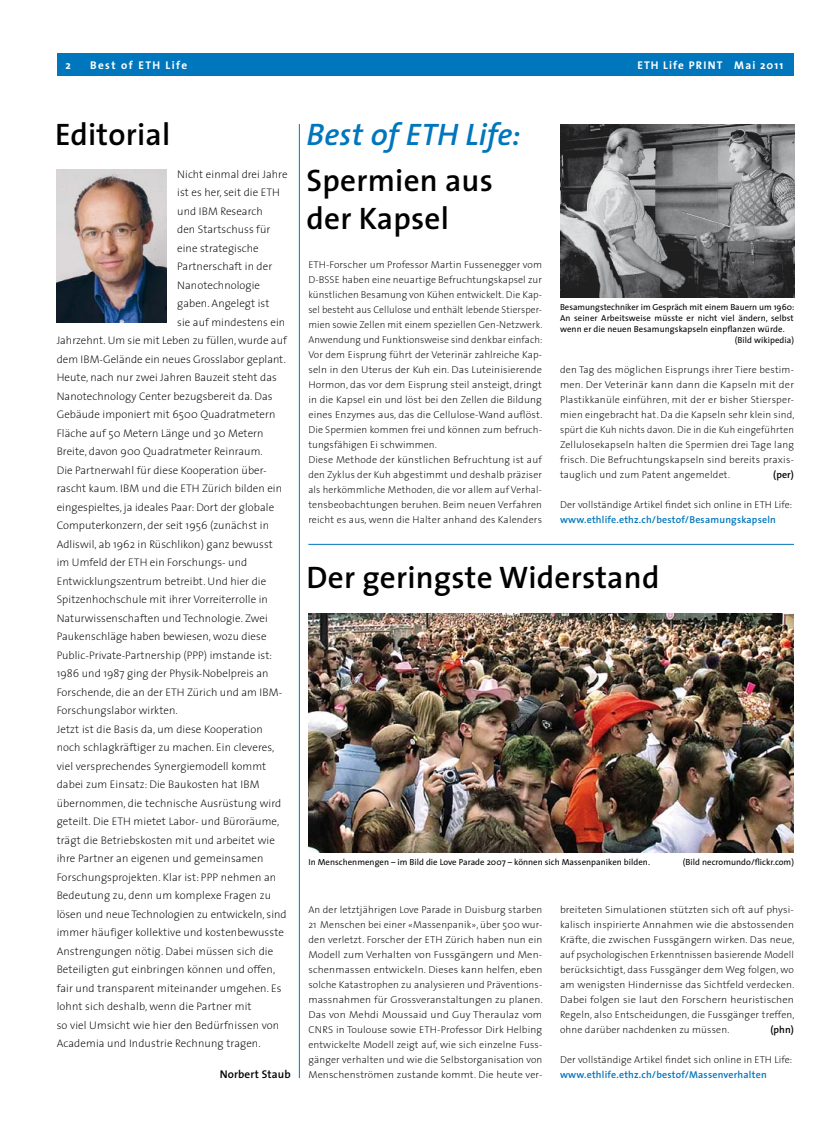
<style>
.page{position:relative;width:833px;height:1134px;background:#fff}
.page>*{position:absolute;margin:0;border:0;box-sizing:border-box;transform-origin:0 0}
.t1{font:600 31.25px/37.5px "The Sans";letter-spacing:.005em;color:#000}
.t2{font:italic 600 31.25px "The Sans";letter-spacing:.005em;color:#0076bd}
.t3{font:700 11.25px "The Sans";letter-spacing:.1em;color:#fff}
.t4{font:700 11.25px "The Sans";letter-spacing:.13em;color:#fff}
.t5{font:600 11.25px "The Sans";letter-spacing:.01em;color:#000}
.t6{font:200 11px "The Sans";letter-spacing:.005em;color:#000}
.t7{font:200 10px/15px "The Sans";letter-spacing:.01em;color:#000;text-align:justify}
.t8{font:600 10px "The Sans";letter-spacing:.02em;color:#0076bd}
.t9{font:600 10px "The Sans";letter-spacing:.01em;color:#000}
.t10{font:8.75px "The Sans";letter-spacing:.005em;color:#000}
</style>
<div class="page">
<div style="left:79px;top:53px;width:715px;height:23px;background:#0076bd"></div>
<div style="left:57px;top:53px;width:23px;height:23px;background:#0076bd"></div>
<hr style="left:299px;top:124px;width:1px;height:954px;background:#0076bd">
<hr style="left:308px;top:544px;width:486px;height:1px;background:#0076bd">
<img style="left:57px;top:170px;width:110px;height:152px">
<img style="left:560px;top:124px;width:234px;height:174px">
<img style="left:308px;top:613px;width:486px;height:240px">
<p class="t3" style="left:65px;top:55px;width:7px">2</p>
<p class="t4" style="left:90px;top:55px;width:99px">Best of ETH Life</p>
<p class="t3" style="left:637px;top:55px;width:147px">ETH Life PRINT Mai 2011</p>
<h1 class="t1" style="left:55px;top:115px;width:117px">Editorial</h1>
<p class="t6" style="left:177px;top:165px;width:112px">Nicht einmal drei Jahre</p>
<p class="t6" style="left:177px;top:183px;width:104px">ist es her, seit die ETH</p>
<p class="t6" style="left:177px;top:202px;width:87px">und IBM Research</p>
<p class="t6" style="left:177px;top:220px;width:95px">den Startschuss für</p>
<p class="t6" style="left:177px;top:239px;width:83px">eine strategische</p>
<p class="t6" style="left:177px;top:257px;width:97px">Partnerschaft in der</p>
<p class="t6" style="left:177px;top:276px;width:84px">Nanotechnologie</p>
<p class="t6" style="left:177px;top:294px;width:94px">gaben. Angelegt ist</p>
<p class="t6" style="left:177px;top:313px;width:110px">sie auf mindestens ein</p>
<p class="t6" style="left:57px;top:331px;width:232px">Jahrzehnt. Um sie mit Leben zu füllen, wurde auf</p>
<p class="t6" style="left:57px;top:350px;width:231px">dem IBM-Gelände ein neues Grosslabor geplant.</p>
<p class="t6" style="left:57px;top:368px;width:222px">Heute, nach nur zwei Jahren Bauzeit steht das</p>
<p class="t6" style="left:57px;top:387px;width:217px">Nanotechnology Center bezugsbereit da. Das</p>
<p class="t6" style="left:57px;top:405px;width:220px">Gebäude imponiert mit 6500 Quadratmetern</p>
<p class="t6" style="left:57px;top:424px;width:208px">Fläche auf 50 Metern Länge und 30 Metern</p>
<p class="t6" style="left:57px;top:443px;width:207px">Breite, davon 900 Quadratmeter Reinraum.</p>
<p class="t6" style="left:57px;top:461px;width:212px">Die Partnerwahl für diese Kooperation über-</p>
<p class="t6" style="left:57px;top:480px;width:227px">rascht kaum. IBM und die ETH Zürich bilden ein</p>
<p class="t6" style="left:57px;top:498px;width:219px">eingespieltes, ja ideales Paar: Dort der globale</p>
<p class="t6" style="left:57px;top:517px;width:214px">Computerkonzern, der seit 1956 (zunächst in</p>
<p class="t6" style="left:57px;top:535px;width:218px">Adliswil, ab 1962 in Rüschlikon) ganz bewusst</p>
<p class="t6" style="left:57px;top:554px;width:192px">im Umfeld der ETH ein Forschungs- und</p>
<p class="t6" style="left:57px;top:572px;width:211px">Entwicklungszentrum betreibt. Und hier die</p>
<p class="t6" style="left:57px;top:591px;width:213px">Spitzenhochschule mit ihrer Vorreiterrolle in</p>
<p class="t6" style="left:57px;top:609px;width:213px">Naturwissenschaften und Technologie. Zwei</p>
<p class="t6" style="left:57px;top:628px;width:211px">Paukenschläge haben bewiesen, wozu diese</p>
<p class="t6" style="left:57px;top:646px;width:217px">Public-Private-Partnership (PPP) imstande ist:</p>
<p class="t6" style="left:57px;top:665px;width:213px">1986 und 1987 ging der Physik-Nobelpreis an</p>
<p class="t6" style="left:57px;top:683px;width:227px">Forschende, die an der ETH Zürich und am IBM-</p>
<p class="t6" style="left:57px;top:702px;width:123px">Forschungslabor wirkten.</p>
<p class="t6" style="left:57px;top:720px;width:208px">Jetzt ist die Basis da, um diese Kooperation</p>
<p class="t6" style="left:57px;top:739px;width:219px">noch schlagkräftiger zu machen. Ein cleveres,</p>
<p class="t6" style="left:57px;top:757px;width:211px">viel versprechendes Synergiemodell kommt</p>
<p class="t6" style="left:57px;top:776px;width:204px">dabei zum Einsatz: Die Baukosten hat IBM</p>
<p class="t6" style="left:57px;top:794px;width:226px">übernommen, die technische Ausrüstung wird</p>
<p class="t6" style="left:57px;top:813px;width:224px">geteilt. Die ETH mietet Labor- und Büroräume,</p>
<p class="t6" style="left:57px;top:831px;width:220px">trägt die Betriebskosten mit und arbeitet wie</p>
<p class="t6" style="left:57px;top:850px;width:208px">ihre Partner an eigenen und gemeinsamen</p>
<p class="t6" style="left:57px;top:868px;width:221px">Forschungsprojekten. Klar ist: PPP nehmen an</p>
<p class="t6" style="left:57px;top:887px;width:216px">Bedeutung zu, denn um komplexe Fragen zu</p>
<p class="t6" style="left:57px;top:905px;width:231px">lösen und neue Technologien zu entwickeln, sind</p>
<p class="t6" style="left:57px;top:924px;width:229px">immer häufiger kollektive und kostenbewusste</p>
<p class="t6" style="left:57px;top:942px;width:218px">Anstrengungen nötig. Dabei müssen sich die</p>
<p class="t6" style="left:57px;top:961px;width:220px">Beteiligten gut einbringen können und offen,</p>
<p class="t6" style="left:57px;top:979px;width:226px">fair und transparent miteinander umgehen. Es</p>
<p class="t6" style="left:57px;top:998px;width:196px">lohnt sich deshalb, wenn die Partner mit</p>
<p class="t6" style="left:57px;top:1016px;width:224px">so viel Umsicht wie hier den Bedürfnissen von</p>
<p class="t6" style="left:57px;top:1035px;width:205px">Academia und Industrie Rechnung tragen.</p>
<p class="t5" style="left:220px;top:1065px;width:72px">Norbert Staub</p>
<h1 class="t2" style="left:306px;top:108px;width:216px">Best of ETH Life:</h1>
<h1 class="t1" style="left:306px;top:161px;width:188px">Spermien aus der Kapsel</h1>
<p class="t7" style="left:308px;top:257px;width:236px;text-align:left">ETH-Forscher um Professor Martin Fussenegger vom D-BSSE haben eine neuartige Befruchtungskapsel zur künstlichen Besamung von Kühen entwickelt. Die Kap&shy;sel besteht aus Cellulose und enthält lebende Stiersper&shy;mien sowie Zellen mit einem speziellen Gen-Netzwerk.<br>Anwendung und Funktionsweise sind denkbar einfach:<br>Vor dem Eisprung führt der Veterinär zahlreiche Kap&shy;seln in den Uterus der Kuh ein. Das Luteinisierende Hormon, das vor dem Eisprung steil ansteigt, dringt in die Kapsel ein und löst bei den Zellen die Bildung eines Enzymes aus, das die Cellulose-Wand auflöst.<br>Die Spermien kommen frei und können zum befruch&shy;tungsfähigen Ei schwimmen.<br>Diese Methode der künstlichen Befruchtung ist auf den Zyklus der Kuh abgestimmt und deshalb präziser als herkömmliche Methoden, die vor allem auf Verhal&shy;tensbeobachtungen beruhen. Beim neuen Verfahren reicht es aus, wenn die Halter anhand des Kalenders</p>
<p class="t10" style="left:560px;top:299px;width:236px">Besamungstechniker im Gespräch mit einem Bauern um 1960:</p>
<p class="t10" style="left:560px;top:311px;width:235px">An seiner Arbeitsweise müsste er nicht viel ändern, selbst</p>
<p class="t10" style="left:560px;top:322px;width:226px">wenn er die neuen Besamungskapseln einpflanzen würde.</p>
<p class="t10" style="left:735px;top:333px;width:61px">(Bild wikipedia)</p>
<p class="t7" style="left:560px;top:362px;width:236px">den Tag des möglichen Eisprungs ihrer Tiere bestim&shy;men. Der Veterinär kann dann die Kapseln mit der Plastikkanüle einführen, mit der er bisher Stiersper&shy;mien eingebracht hat. Da die Kapseln sehr klein sind, spürt die Kuh nichts davon. Die in die Kuh eingeführten Zellulosekapseln halten die Spermien drei Tage lang frisch. Die Befruchtungskapseln sind bereits praxis&shy;tauglich und zum Patent angemeldet.</p>
<p class="t9" style="left:773px;top:466px;width:22px">(per)</p>
<p class="t7" style="left:560px;top:497px;width:234px">Der vollständige Artikel findet sich online in ETH Life:</p>
<p class="t8" style="left:560px;top:511px;width:217px">www.ethlife.ethz.ch/bestof/Besamungskapseln</p>
<h1 class="t1" style="left:306px;top:558px;width:354px">Der geringste Widerstand</h1>
<p class="t10" style="left:308px;top:854px;width:343px">In Menschenmengen – im Bild die Love Parade 2007 – können sich Massenpaniken bilden.</p>
<p class="t10" style="left:683px;top:854px;width:113px">(Bild necromundo/flickr.com)</p>
<p class="t7" style="left:308px;top:902px;width:236px">An der letztjährigen Love Parade in Duisburg starben 21 Menschen bei einer «Massenpanik», über 500 wur&shy;den verletzt. Forscher der ETH Zürich haben nun ein Modell zum Verhalten von Fussgängern und Men&shy;schenmassen entwickeln. Dieses kann helfen, eben solche Katastrophen zu analysieren und Präventions&shy;massnahmen für Grossveranstaltungen zu planen.<br>Das von Mehdi Moussaid und Guy Theraulaz vom CNRS in Toulouse sowie ETH-Professor Dirk Helbing entwickelte Modell zeigt auf, wie sich einzelne Fuss&shy;gänger verhalten und wie die Selbstorganisation von Menschenströmen zustande kommt. Die heute ver-</p>
<p class="t7" style="left:560px;top:902px;width:236px">breiteten Simulationen stützten sich oft auf physi&shy;kalisch inspirierte Annahmen wie die abstossenden Kräfte, die zwischen Fussgängern wirken. Das neue, auf psychologischen Erkenntnissen basierende Modell berücksichtigt, dass Fussgänger dem Weg folgen, wo am wenigsten Hindernisse das Sichtfeld verdecken.<br>Dabei folgen sie laut den Forschern heuristischen Regeln, also Entscheidungen, die Fussgänger treffen, ohne darüber nachdenken zu müssen.</p>
<p class="t9" style="left:770px;top:1021px;width:25px">(phn)</p>
<p class="t7" style="left:560px;top:1052px;width:234px">Der vollständige Artikel findet sich online in ETH Life:</p>
<p class="t8" style="left:560px;top:1066px;width:208px">www.ethlife.ethz.ch/bestof/Massenverhalten</p>
</div>
